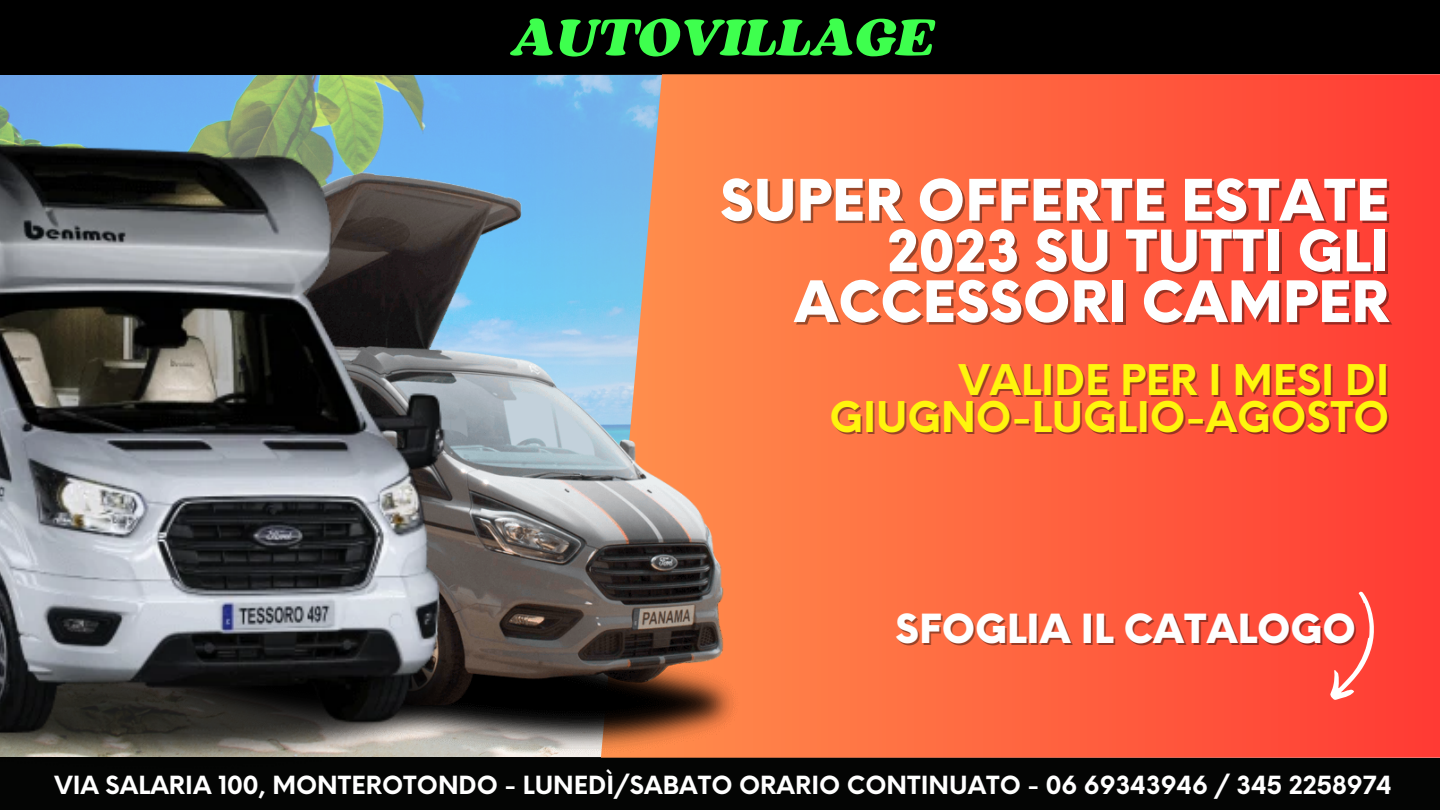
<style>
.page{position:relative;width:1440px;height:810px;background:#fff}
.page>*{position:absolute;margin:0;border:0;box-sizing:border-box;transform-origin:0 0}
.t1{font:900 55.7px/50.7px "Neue Einstellung";color:#feffff;text-align:right}
.t2{font:italic 54.5px "Sergio Trendy";color:#3eff4e}
.t3{font:700 41.2px "Neue Einstellung";color:#fff50d}
.t4{font:900 39.1px "Neue Einstellung";color:#feffff}
.t5{font:700 24.4px "Neue Einstellung";color:#fff}
</style>
<div class="page">
<div style="left:0;top:758px;width:1440px;height:52px;background:#040504"></div>
<div style="left:0;top:0;width:1440px;height:74px;background:#000"></div>
<svg style="left:601px;top:74px;width:839px;height:683px;background:#fd6040"></svg>
<img style="left:489px;top:167px;width:253px;height:591px">
<img style="left:0;top:74px;width:489px;height:684px">
<svg style="left:1323px;top:591px;width:66px;height:116px;background:#ff5449"></svg>
<p class="t2" style="left:509px;top:3px;width:423px">AUTOVILLAGE</p>
<p class="t1" style="left:720px;top:170px;width:671px">SUPER OFFERTE ESTATE<br>2023 SU TUTTI GLI<br>ACCESSORI CAMPER</p>
<p class="t3" style="left:959px;top:343px;width:432px">VALIDE PER I MESI DI</p>
<p class="t3" style="left:830px;top:380px;width:561px">GIUGNO-LUGLIO-AGOSTO</p>
<p class="t4" style="left:896px;top:592px;width:462px">SFOGLIA IL CATALOGO</p>
<p class="t5" style="left:55px;top:763px;width:1339px">VIA SALARIA 100, MONTEROTONDO - LUNEDÌ/SABATO ORARIO CONTINUATO - 06 69343946 / 345 2258974</p>
</div>
